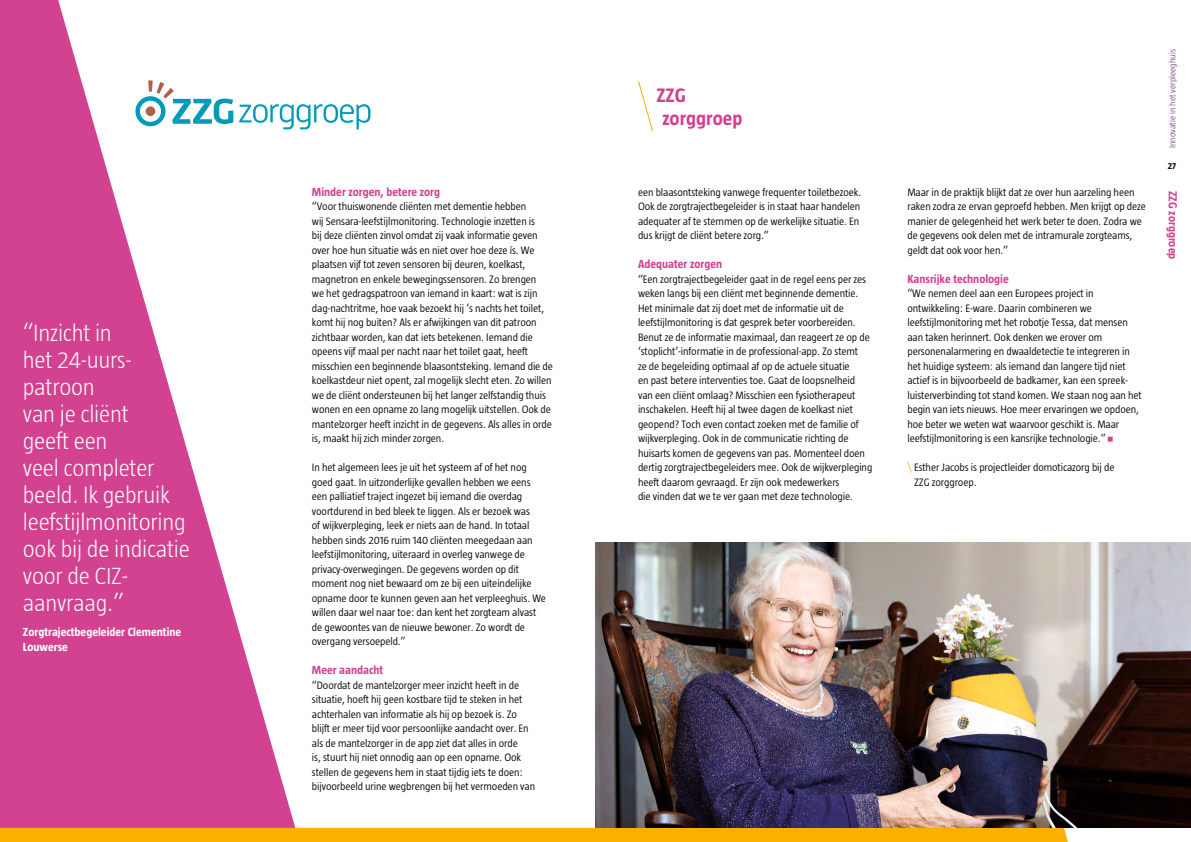
<style>
.page{position:relative;width:1191px;height:842px;background:#fff}
.page>*{position:absolute;margin:0;border:0;box-sizing:border-box;transform-origin:0 0}
.Quote_Klein{font:300 24px/27px "Taz";letter-spacing:-.01em;color:#fff}
.Organisatie{font:700 20px "Taz";color:#d24291}
.Kopje{font:700 12px "Taz";color:#d24291}
.Auteur_quote{font:700 12px/14.4px "Taz";color:#fff}
.Brood{font:300 11px/14.5px "Taz";letter-spacing:-.01em;color:#000}
.t1{font:300 9px "Taz";color:#681f79}
.t2{font:700 9px "Taz";color:#000}
.s1{font-family:"ASD Formfont";font-weight:400;color:#d24291}
.s2{color:#f9b000}
</style>
<div class="page">
<div style="left:0;top:0;width:312px;height:842px;background:#d24291"></div>
<svg style="left:56px;top:0;width:539px;height:828px"></svg>
<div style="left:0;top:828px;width:1068px;height:14px;background:#f9b000"></div>
<img style="left:595px;top:542px;width:596px;height:286px">
<svg style="left:638px;top:81px;width:15px;height:51px"></svg>
<svg style="left:239px;top:104px;width:131px;height:25px"></svg>
<svg style="left:135px;top:80px;width:98px;height:46px;background:#b9dee4"></svg>
<p class="Quote_Klein" style="left:23px;top:319px;width:168px">“Inzicht in<br>het 24-uurs&shy;patroon<br>van je cliënt<br>geeft een<br>veel completer beeld. Ik gebruik leefstijlmonitoring ook bij de indicatie voor de CIZ&shy;aanvraag.”</p>
<p class="Auteur_quote" style="left:23px;top:625px;width:160px">Zorgtrajectbegeleider Clementine<br>Louwerse</p>
<p class="Kopje" style="left:312px;top:185px;width:130px">Minder zorgen, betere zorg</p>
<p class="Brood" style="left:312px;top:199px;width:242px">“Voor thuiswonende cliënten met dementie hebben<br>wij Sensara-leefstijlmonitoring. Technologie inzetten is<br>bij deze cliënten zinvol omdat zij vaak informatie geven over hoe hun situatie wás en niet over hoe deze ís. We plaatsen vijf tot zeven sensoren bij deuren, koelkast, magnetron en enkele bewegingssensoren. Zo brengen<br>we het gedragspatroon van iemand in kaart: wat is zijn dag-nachtritme, hoe vaak bezoekt hij ’s nachts het toilet, komt hij nog buiten? Als er afwijkingen van dit patroon zichtbaar worden, kan dat iets betekenen. Iemand die opeens vijf maal per nacht naar het toilet gaat, heeft misschien een beginnende blaasontsteking. Iemand die de koelkastdeur niet opent, zal mogelijk slecht eten. Zo willen we de cliënt ondersteunen bij het langer zelfstandig thuis wonen en een opname zo lang mogelijk uitstellen. Ook de mantelzorger heeft inzicht in de gegevens. Als alles in orde is, maakt hij zich minder zorgen.</p>
<p class="Brood" style="left:312px;top:460px;width:236px">In het algemeen lees je uit het systeem af of het nog goed gaat. In uitzonderlijke gevallen hebben we eens een palliatief traject ingezet bij iemand die overdag voortdurend in bed bleek te liggen. Als er bezoek was<br>of wijkverpleging, leek er niets aan de hand. In totaal hebben sinds 2016 ruim 140 cliënten meegedaan aan leefstijlmonitoring, uiteraard in overleg vanwege de privacy-overwegingen. De gegevens worden op dit moment nog niet bewaard om ze bij een uiteindelijke opname door te kunnen geven aan het verpleeghuis. We willen daar wel naar toe: dan kent het zorgteam alvast de gewoontes van de nieuwe bewoner. Zo wordt de overgang versoepeld.”</p>
<p class="Kopje" style="left:312px;top:663px;width:73px">Meer aandacht</p>
<p class="Brood" style="left:312px;top:677px;width:225px">“Doordat de mantelzorger meer inzicht heeft in de situatie, hoeft hij geen kostbare tijd te steken in het achterhalen van informatie als hij op bezoek is. Zo blijft er meer tijd voor persoonlijke aandacht over. En als de mantelzorger in de app ziet dat alles in orde<br>is, stuurt hij niet onnodig aan op een opname. Ook stellen de gegevens hem in staat tijdig iets te doen: bijvoorbeeld urine wegbrengen bij het vermoeden van</p>
<h3 class="Organisatie" style="left:656px;top:84px;width:31px">ZZG</h3>
<h3 class="Organisatie" style="left:662px;top:107px;width:82px">zorggroep</h3>
<p class="Brood" style="left:638px;top:184px;width:225px">een blaasontsteking vanwege frequenter toiletbezoek.<br>Ook de zorgtrajectbegeleider is in staat haar handelen adequater af te stemmen op de werkelijke situatie. En dus krijgt de cliënt betere zorg.”</p>
<p class="Kopje" style="left:638px;top:257px;width:86px">Adequater zorgen</p>
<p class="Brood" style="left:638px;top:271px;width:236px">“Een zorgtrajectbegeleider gaat in de regel eens per zes weken langs bij een cliënt met beginnende dementie.<br>Het minimale dat zij doet met de informatie uit de leefstijlmonitoring is dat gesprek beter voorbereiden.<br>Benut ze de informatie maximaal, dan reageert ze op de ‘stoplicht’-informatie in de professional-app. Zo stemt<br>ze de begeleiding optimaal af op de actuele situatie<br>en past betere interventies toe. Gaat de loopsnelheid van een cliënt omlaag? Misschien een fysiotherapeut inschakelen. Heeft hij al twee dagen de koelkast niet geopend? Toch even contact zoeken met de familie of wijkverpleging. Ook in de communicatie richting de huisarts komen de gegevens van pas. Momenteel doen dertig zorgtrajectbegeleiders mee. Ook de wijkverpleging heeft daarom gevraagd. Er zijn ook medewerkers<br>die vinden dat we te ver gaan met deze technologie.</p>
<p class="Brood" style="left:907px;top:184px;width:240px">Maar in de praktijk blijkt dat ze over hun aarzeling heen raken zodra ze ervan geproefd hebben. Men krijgt op deze manier de gelegenheid het werk beter te doen. Zodra we de gegevens ook delen met de intramurale zorgteams, geldt dat ook voor hen.”</p>
<p class="Kopje" style="left:907px;top:272px;width:103px">Kansrijke technologie</p>
<p class="Brood" style="left:907px;top:286px;width:236px">“We nemen deel aan een Europees project in ontwikkeling: E-ware. Daarin combineren we leefstijlmonitoring met het robotje Tessa, dat mensen aan taken herinnert. Ook denken we erover om personenalarmering en dwaaldetectie te integreren in het huidige systeem: als iemand dan langere tijd niet actief is in bijvoorbeeld de badkamer, kan een spreek&shy;luisterverbinding tot stand komen. We staan nog aan het begin van iets nieuws. Hoe meer ervaringen we opdoen, hoe beter we weten wat waarvoor geschikt is. Maar leefstijlmonitoring is een kansrijke technologie.” <span class="s1">•</span></p>
<p class="Brood" style="left:914px;top:460px;width:202px;text-indent:-7px"><span class="s2">\</span> Esther Jacobs is projectleider domoticazorg bij de<br>ZZG zorggroep.</p>
<p class="t1" style="left:1167px;top:148px;width:100px;rotate:-90deg">Innovatie in het verpleeghuis</p>
<p class="t2" style="left:1167px;top:161px;width:10px">27</p>
<p class="Kopje" style="left:1179px;top:191px;width:70px;rotate:90deg">ZZG zorggroep</p>
</div>
